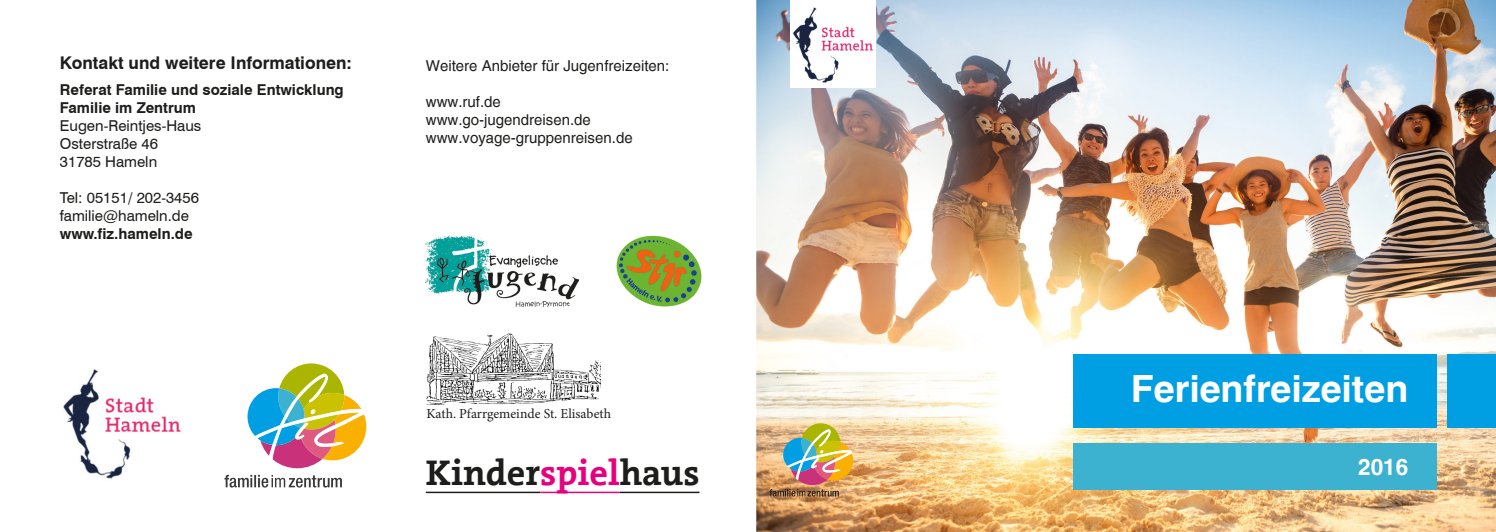
<style>
.page{position:relative;width:1496px;height:532px;background:#fff}
.page>*{position:absolute;margin:0;border:0;box-sizing:border-box;transform-origin:0 0}
.t1{font:700 37.5px "Helvetica";color:#fff}
.t2{font:700 36.25px "The Serif B7";color:#1d1d1b}
.t3{font:700 22.5px "Helvetica";color:#fff}
.t4{font:700 17.5px "Swiss 721 BT";color:#1d1d1b}
.t5{font:15px/18px "Helvetica";color:#1d1d1b}
.t6{font:15px/18px "Swiss 721 BT";color:#1d1d1b}
.t7{font:700 15px/18px "Swiss 721 BT";color:#1d1d1b}
.t8{font:13.75px "Minion Pro";color:#1d1d1b}
.s1{color:#e6007e}
</style>
<div class="page">
<img style="left:756px;top:0;width:739px;height:531px">
<img style="left:769px;top:423px;width:84px;height:73px">
<svg style="left:224px;top:474px;width:118px;height:13px"></svg>
<svg style="left:247px;top:363px;width:119px;height:105px"></svg>
<img style="left:63px;top:369px;width:118px;height:110px">
<div style="left:1447px;top:354px;width:48px;height:73px;background:#009fe3"></div>
<div style="left:1073px;top:354px;width:363px;height:73px;background:#009fe3"></div>
<div style="left:1073px;top:443px;width:363px;height:47px;background:#3db1d0"></div>
<img style="left:426px;top:236px;width:152px;height:70px">
<img style="left:427px;top:334px;width:174px;height:71px">
<hr style="left:426px;top:491px;width:114px;height:2px;background:#1d1d1b">
<hr style="left:540px;top:491px;width:80px;height:2px;background:#e6007e">
<hr style="left:620px;top:491px;width:79px;height:2px;background:#1d1d1b">
<img style="left:616px;top:236px;width:86px;height:70px">
<div style="left:790px;top:0;width:85px;height:87px;background:#fff"></div>
<img style="left:793px;top:7px;width:80px;height:76px">
<p class="t4" style="left:60px;top:52px;width:293px">Kontakt und weitere Informationen:</p>
<p class="t7" style="left:60px;top:80px;width:285px">Referat Familie und soziale Entwicklung<br>Familie im Zentrum</p>
<p class="t6" style="left:60px;top:116px;width:143px">Eugen-Reintjes-Haus<br>Osterstraße 46<br>31785 Hameln</p>
<p class="t6" style="left:60px;top:188px;width:141px">Tel: 05151/ 202-3456 familie@hameln.de</p>
<p class="t7" style="left:60px;top:224px;width:134px">www.fiz.hameln.de</p>
<p class="t5" style="left:426px;top:57px;width:245px">Weitere Anbieter für Jugenfreizeiten:</p>
<p class="t5" style="left:426px;top:93px;width:208px">www.ruf.de www.go-jugendreisen.de www.voyage-gruppenreisen.de</p>
<p class="t8" style="left:426px;top:404px;width:186px">Kath. Pfarrgemeinde St. Elisabeth</p>
<h2 class="t2" style="left:426px;top:449px;width:275px">Kinder<span class="s1">spiel</span>haus</h2>
<h1 class="t1" style="left:1130px;top:365px;width:279px">Ferienfreizeiten</h1>
<h3 class="t3" style="left:1358px;top:453px;width:52px">2016</h3>
</div>
